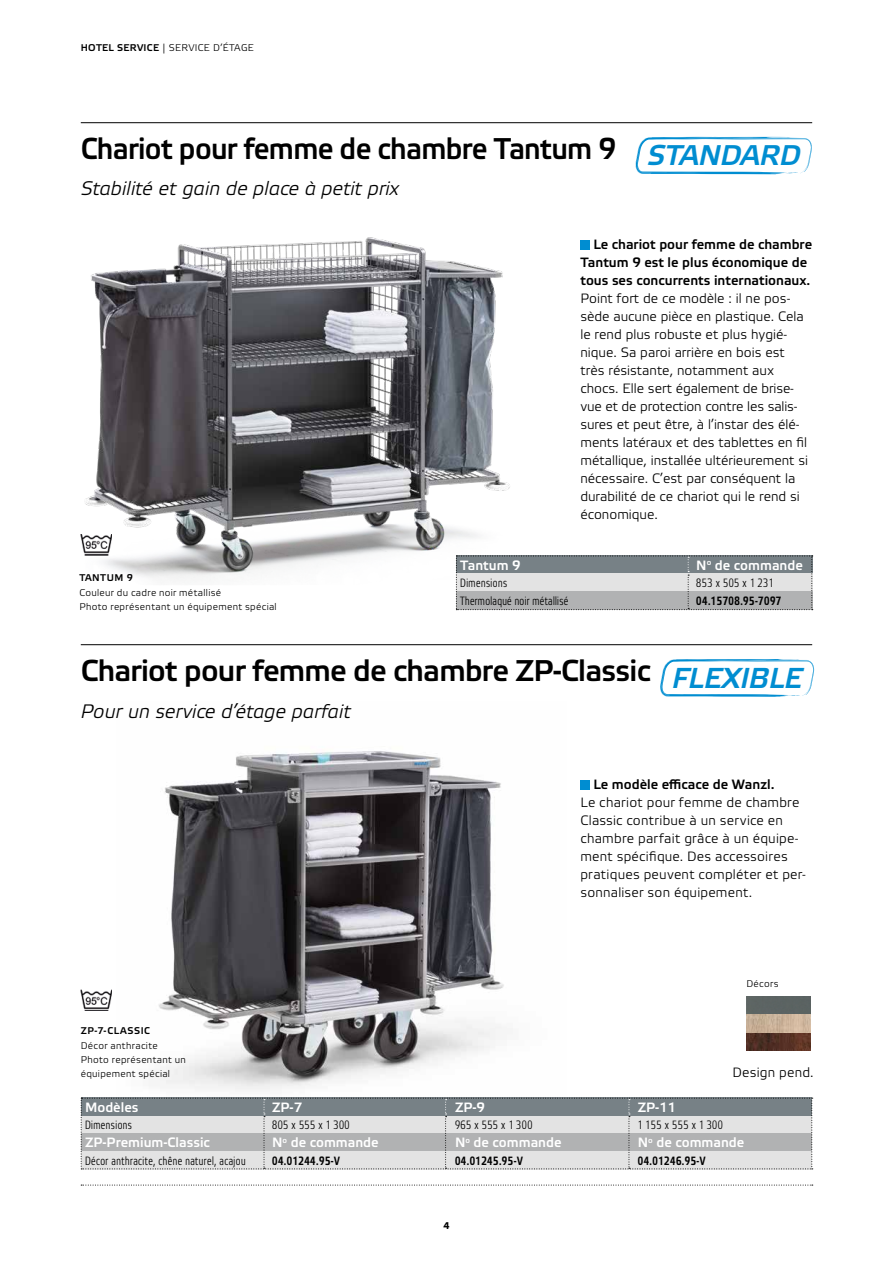
<style>
.page{position:relative;width:893px;height:1263px;background:#fff}
.page>*{position:absolute;margin:0;border:0;box-sizing:border-box;transform-origin:0 0}
.t1{font:500 30px "Wanzl Etelka";letter-spacing:-.025em;color:#000}
.t2{font:500 30px "Wanzl Etelka";letter-spacing:-.025em;color:#000;scale:.95 1}
.t3{font:italic 500 28.8px "Wanzl Etelka";letter-spacing:-.015em;color:#008dd1}
.t4{font:italic 500 28.5px "Wanzl Etelka";letter-spacing:-.015em;color:#008dd1}
.t5{font:italic 300 19.5px "Wanzl Etelka";color:#000}
.t6{font:300 13.5px/18px "Wanzl Etelka";color:#000}
.t7{font:500 13.5px/18px "Wanzl Etelka";color:#000}
.t8{font:500 13.5px "Wanzl Etelka";color:#fff}
.t9{font:300 12px/18px "Wanzl Etelka Narrow";letter-spacing:.04em;color:#000}
.t10{font:500 12px "Wanzl Etelka Narrow";letter-spacing:.04em;color:#000}
.t11{font:300 9.75px/14.4px "Wanzl Etelka";letter-spacing:.03em;color:#000}
.t12{font:500 9.75px "Wanzl Etelka";letter-spacing:.05em;color:#000}
.t13{font:700 9.75px "Wanzl Etelka Text";color:#000}
.s1{font-weight:500}
</style>
<div class="page">
<img style="left:116px;top:751px;width:450px;height:347px">
<img style="left:81px;top:990px;width:31px;height:21px">
<img style="left:746px;top:997px;width:64px;height:54px">
<img style="left:80px;top:237px;width:461px;height:348px">
<img style="left:81px;top:534px;width:31px;height:21px">
<div style="left:580px;top:780px;width:10px;height:9px;background:#008dd1"></div>
<hr style="left:81px;top:122px;width:731px;height:1px;background:#000">
<hr style="left:81px;top:644px;width:731px;height:1px;background:#000">
<div style="left:580px;top:240px;width:10px;height:9px;background:#008dd1"></div>
<svg style="left:81px;top:1185px;width:732px;height:1px"></svg>
<svg style="left:81px;top:1098px;width:732px;height:71px;background:#b9bcbd"></svg>
<svg style="left:456px;top:556px;width:357px;height:54px;background:#adb1b3"></svg>
<svg style="left:635px;top:137px;width:177px;height:38px"></svg>
<svg style="left:660px;top:659px;width:154px;height:38px"></svg>
<p class="t11" style="left:81px;top:41px;width:175px"><span class="s1">HOTEL SERVICE</span> | SERVICE D’ÉTAGE</p>
<h1 class="t2" style="left:81px;top:131px;width:565px">Chariot pour femme de chambre Tantum 9</h1>
<h3 class="t5" style="left:81px;top:178px;width:320px">Stabilité et gain de place à petit prix</h3>
<h3 class="t4" style="left:647px;top:139px;width:155px">STANDARD</h3>
<p class="t12" style="left:79px;top:572px;width:55px">TANTUM 9</p>
<p class="t11" style="left:79px;top:585px;width:199px">Couleur du cadre noir métallisé<br>Photo représentant un équipement spécial</p>
<p class="t7" style="left:580px;top:236px;width:233px;text-indent:13px">Le chariot pour femme de chambre<br>Tantum 9 est le plus économique de tous ses concurrents internationaux.</p>
<p class="t6" style="left:580px;top:290px;width:229px">Point fort de ce modèle : il ne pos&shy;sède aucune pièce en plastique. Cela le rend plus robuste et plus hygié&shy;nique. Sa paroi arrière en bois est très résistante, notamment aux chocs. Elle sert également de brise&shy;vue et de protection contre les salis&shy;sures et peut être, à l’instar des élé&shy;ments latéraux et des tablettes en fil métallique, installée ultérieurement si nécessaire. C’est par conséquent la durabilité de ce chariot qui le rend si économique.</p>
<p class="t8" style="left:460px;top:557px;width:62px">Tantum 9</p>
<p class="t9" style="left:460px;top:575px;width:110px">Dimensions<br>Thermolaqué noir métallisé</p>
<p class="t8" style="left:696px;top:557px;width:108px">N<sup>o</sup> de commande</p>
<p class="t9" style="left:696px;top:575px;width:79px">853 x 505 x 1 231</p>
<p class="t10" style="left:696px;top:594px;width:86px">04.15708.95-7097</p>
<h1 class="t1" style="left:81px;top:653px;width:571px">Chariot pour femme de chambre ZP-Classic</h1>
<h3 class="t5" style="left:81px;top:701px;width:272px">Pour un service d’étage parfait</h3>
<h2 class="t3" style="left:672px;top:661px;width:132px">FLEXIBLE</h2>
<p class="t7" style="left:593px;top:776px;width:183px">Le modèle efficace de Wanzl.</p>
<p class="t6" style="left:580px;top:794px;width:227px">Le chariot pour femme de chambre Classic contribue à un service en chambre parfait grâce à un équipe&shy;ment spécifique. Des accessoires pratiques peuvent compléter et per&shy;sonnaliser son équipement.</p>
<p class="t12" style="left:81px;top:1025px;width:71px">ZP-7-CLASSIC</p>
<p class="t11" style="left:81px;top:1038px;width:107px">Décor anthracite<br>Photo représentant un équipement spécial</p>
<p class="t11" style="left:746px;top:976px;width:34px">Décors</p>
<p class="t6" style="left:732px;top:1064px;width:83px">Design pend.</p>
<p class="t8" style="left:85px;top:1099px;width:55px">Modèles</p>
<p class="t8" style="left:272px;top:1099px;width:32px">ZP-7</p>
<p class="t8" style="left:455px;top:1099px;width:32px">ZP-9</p>
<p class="t8" style="left:638px;top:1099px;width:40px">ZP-11</p>
<p class="t8" style="left:272px;top:1135px;width:108px">N<sup>o</sup> de commande</p>
<p class="t10" style="left:272px;top:1153px;width:69px">04.01244.95-V</p>
<p class="t9" style="left:85px;top:1116px;width:48px">Dimensions</p>
<p class="t9" style="left:272px;top:1116px;width:79px">805 x 555 x 1 300</p>
<p class="t9" style="left:455px;top:1116px;width:79px">965 x 555 x 1 300</p>
<p class="t9" style="left:638px;top:1116px;width:86px">1 155 x 555 x 1 300</p>
<p class="t8" style="left:85px;top:1135px;width:126px">ZP-Premium-Classic</p>
<p class="t9" style="left:85px;top:1152px;width:162px">Décor anthracite, chêne naturel, acajou</p>
<p class="t8" style="left:455px;top:1135px;width:108px">N<sup>o</sup> de commande</p>
<p class="t10" style="left:455px;top:1153px;width:69px">04.01245.95-V</p>
<p class="t8" style="left:638px;top:1135px;width:108px">N<sup>o</sup> de commande</p>
<p class="t10" style="left:638px;top:1153px;width:69px">04.01246.95-V</p>
<p class="t13" style="left:443px;top:1220px;width:8px">4</p>
</div>
